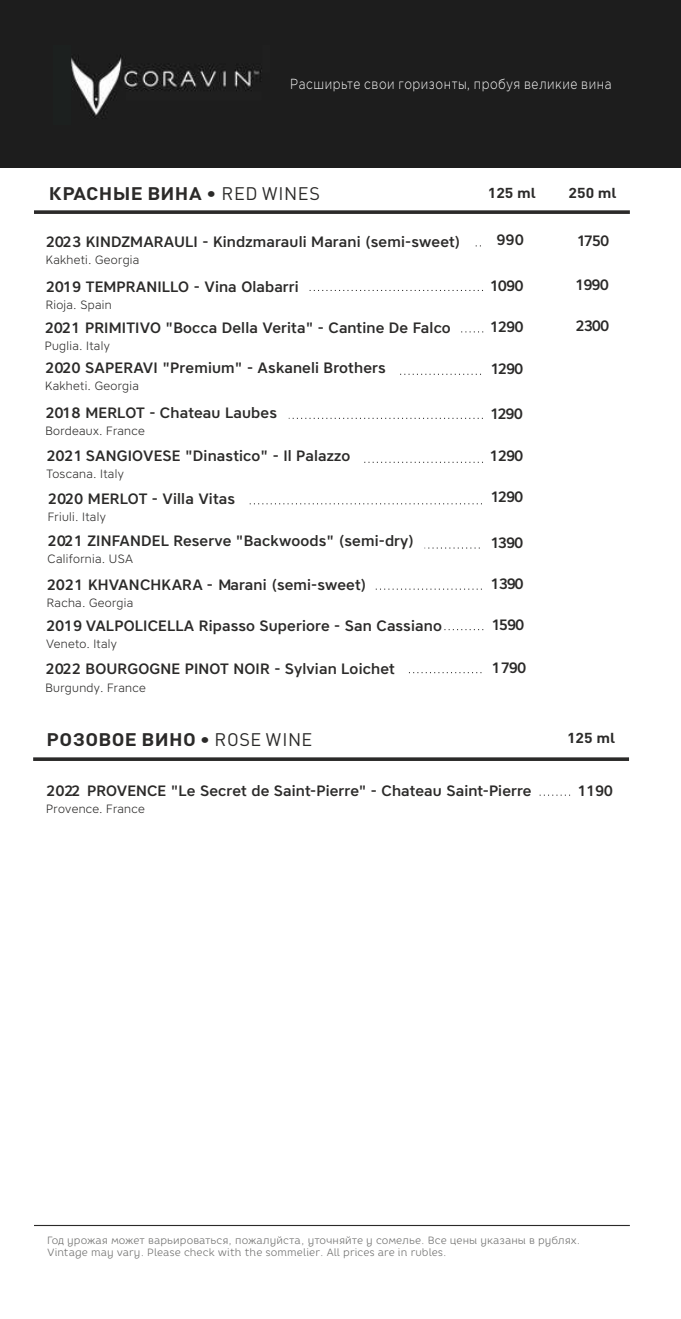
<style>
.page{position:relative;width:681px;height:1319px;background:#fff}
.page>*{position:absolute;margin:0;border:0;box-sizing:border-box;transform-origin:0 0}
.t1{font:700 18px "DIN Pro";letter-spacing:.015em;color:#2b2a29;scale:1.1 1}
.t2{font:500 15px "Core Sans A55";letter-spacing:.01em;color:#2b2a29}
.t3{font:300 14.55px "Gotham Pro";letter-spacing:.045em;color:#fefefe;scale:.82 1}
.t4{font:700 14.25px "DIN Pro";color:#2b2a29;scale:1.1 1}
.t5{font:300 12px "Core Sans A35";letter-spacing:.025em;color:#2b2a29}
.t6{font:300 10.5px/12.6px "Core Rhino 35";letter-spacing:.01em;color:#727271}
.s1{font-weight:400}
</style>
<div class="page">
<div style="left:0;top:0;width:680px;height:167px;background:#1d1d1d"></div>
<img style="left:71px;top:55px;width:191px;height:64px">
<svg style="left:309px;top:290px;width:174px;height:1px"></svg>
<svg style="left:444px;top:629px;width:39px;height:1px"></svg>
<svg style="left:249px;top:503px;width:233px;height:1px"></svg>
<svg style="left:288px;top:418px;width:194px;height:1px"></svg>
<svg style="left:424px;top:547px;width:55px;height:1px"></svg>
<svg style="left:364px;top:461px;width:119px;height:2px"></svg>
<svg style="left:408px;top:672px;width:73px;height:1px"></svg>
<svg style="left:375px;top:588px;width:106px;height:1px"></svg>
<hr style="left:34px;top:1224px;width:595px;height:1px;background:#2b2a29">
<svg style="left:34px;top:210px;width:595px;height:4px;background:#3f3e3d"></svg>
<svg style="left:539px;top:794px;width:31px;height:1px"></svg>
<hr style="left:33px;top:757px;width:595px;height:3px;background:#2b2a29">
<svg style="left:400px;top:374px;width:81px;height:1px"></svg>
<p class="t3" style="left:290px;top:79px;width:393px">Расширьте свои горизонты, пробуя великие вина</p>
<p class="t1" style="left:49px;top:186px;width:248px">КРАСНЫЕ ВИНА • <span class="s1">RED WINES</span></p>
<p class="t4" style="left:487px;top:187px;width:45px">125 ml</p>
<p class="t4" style="left:568px;top:187px;width:45px">250 ml</p>
<p class="t2" style="left:46px;top:236px;width:416px">2023 KINDZMARAULI - Kindzmarauli Marani (semi-sweet)</p>
<p class="t2" style="left:496px;top:234px;width:29px">990</p>
<p class="t2" style="left:576px;top:235px;width:34px">1750</p>
<p class="t5" style="left:46px;top:255px;width:95px">Kakheti. Georgia</p>
<p class="t2" style="left:46px;top:281px;width:254px">2019 TEMPRANILLO - Vina Olabarri</p>
<p class="t2" style="left:489px;top:280px;width:35px">1090</p>
<p class="t2" style="left:575px;top:279px;width:35px">1990</p>
<p class="t5" style="left:46px;top:300px;width:67px">Rioja. Spain</p>
<p class="t2" style="left:45px;top:322px;width:407px">2021 PRIMITIVO "Bocca Della Verita" - Cantine De Falco</p>
<p class="t5" style="left:45px;top:341px;width:66px">Puglia. Italy</p>
<p class="t2" style="left:489px;top:321px;width:35px">1290</p>
<p class="t2" style="left:575px;top:320px;width:35px">2300</p>
<p class="t2" style="left:45px;top:362px;width:342px">2020 SAPERAVI "Premium" - Askaneli Brothers</p>
<p class="t2" style="left:490px;top:363px;width:35px">1290</p>
<p class="t5" style="left:45px;top:381px;width:95px">Kakheti. Georgia</p>
<p class="t2" style="left:45px;top:406px;width:233px">2018 MERLOT - Chateau Laubes</p>
<p class="t5" style="left:45px;top:426px;width:101px">Bordeaux. France</p>
<p class="t2" style="left:490px;top:407px;width:35px">1290</p>
<p class="t2" style="left:46px;top:450px;width:305px">2021 SANGIOVESE "Dinastico" - Il Palazzo</p>
<p class="t5" style="left:46px;top:469px;width:79px">Toscana. Italy</p>
<p class="t2" style="left:489px;top:450px;width:35px">1290</p>
<p class="t2" style="left:48px;top:493px;width:189px">2020 MERLOT - Villa Vitas</p>
<p class="t2" style="left:490px;top:491px;width:35px">1290</p>
<p class="t5" style="left:48px;top:512px;width:59px">Friuli. Italy</p>
<p class="t2" style="left:48px;top:534px;width:368px">2021 ZINFANDEL Reserve "Backwoods" (semi-dry)</p>
<p class="t5" style="left:48px;top:554px;width:87px">California. USA</p>
<p class="t2" style="left:490px;top:537px;width:35px">1390</p>
<p class="t2" style="left:47px;top:579px;width:321px">2021 KHVANCHKARA - Marani (semi-sweet)</p>
<p class="t2" style="left:490px;top:577px;width:35px">1390</p>
<p class="t5" style="left:47px;top:598px;width:88px">Racha. Georgia</p>
<p class="t2" style="left:46px;top:620px;width:397px">2019 VALPOLICELLA Ripasso Superiore - San Cassiano</p>
<p class="t5" style="left:46px;top:639px;width:72px">Veneto. Italy</p>
<p class="t2" style="left:491px;top:618px;width:35px">1590</p>
<p class="t2" style="left:46px;top:663px;width:350px">2022 BOURGOGNE PINOT NOIR - Sylvian Loichet</p>
<p class="t2" style="left:491px;top:661px;width:36px">1790</p>
<p class="t5" style="left:46px;top:682px;width:102px">Burgundy. France</p>
<p class="t1" style="left:46px;top:731px;width:243px">РОЗОВОЕ ВИНО • <span class="s1">ROSE WINE</span></p>
<p class="t4" style="left:567px;top:731px;width:45px">125 ml</p>
<p class="t2" style="left:46px;top:785px;width:486px">2022 PROVENCE "Le Secret de Saint-Pierre" - Chateau Saint-Pierre</p>
<p class="t2" style="left:577px;top:784px;width:37px">1190</p>
<p class="t5" style="left:46px;top:804px;width:100px">Provence. France</p>
<p class="t6" style="left:47px;top:1234px;width:534px">Год урожая может варьироваться, пожалуйста, уточняйте у сомелье. Все цены указаны в рублях.<br>Vintage may vary. Please check with the sommelier. All prices are in rubles.</p>
</div>
